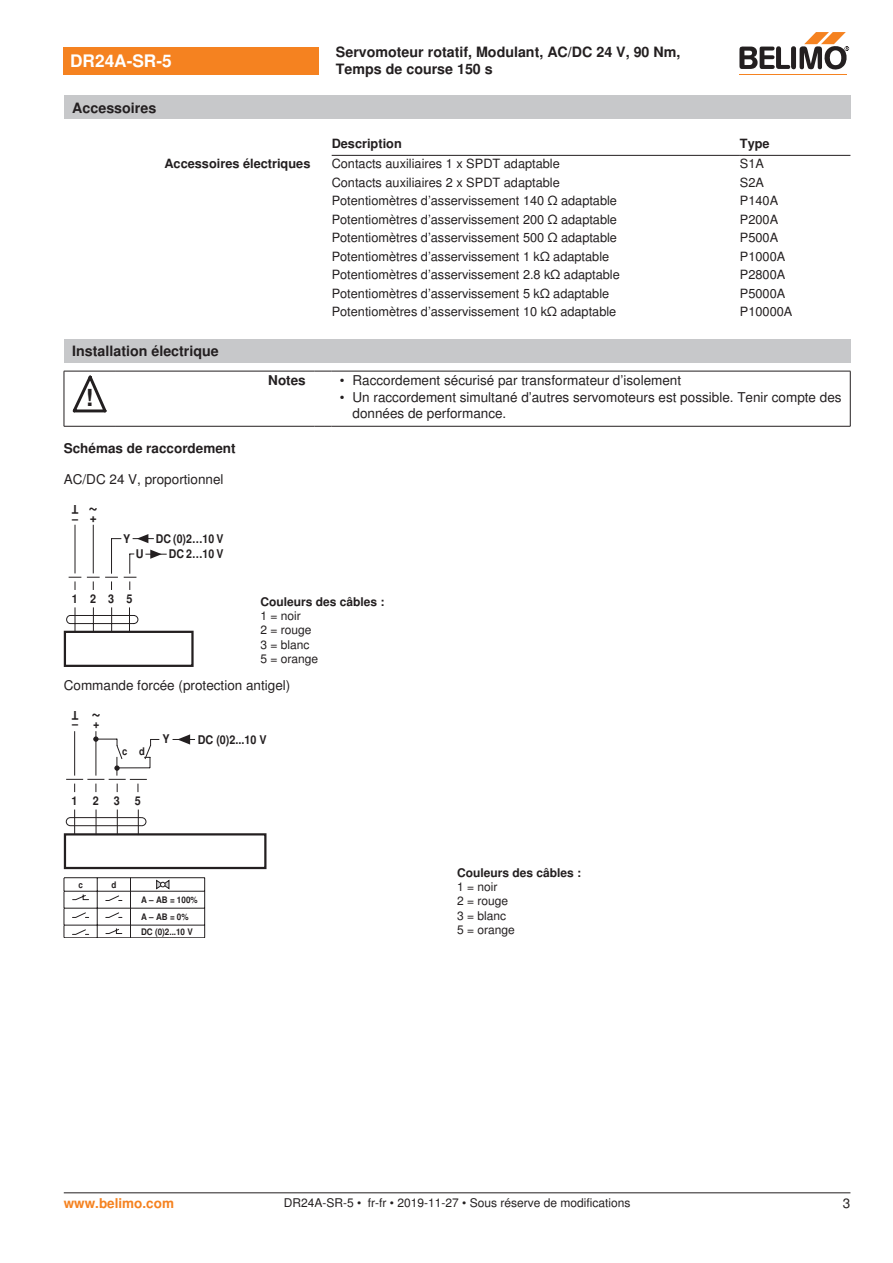
<style>
.page{position:relative;width:893px;height:1263px;background:#fff}
.page>*{position:absolute;margin:0;border:0;box-sizing:border-box;transform-origin:0 0}
.t1{font:700 23.55px "Nimbus Sans BEL";color:#231f20}
.t2{font:700 18px "Nimbus Sans BEL";color:#231f20;scale:.9 1}
.t3{font:700 17.25px "Nimbus Sans BEL";color:#fff}
.t4{font:700 14.25px/17.1px "Nimbus Sans BEL";color:#231f20}
.Bulletpoints{font:13.5px/16.2px "Nimbus Sans BEL";color:#231f20}
.Anschluss_Schema_Bas{font:13.5px "Nimbus Sans BEL";color:#231f20}
.Tabellenkopf_rechtsb{font:700 13.5px "Nimbus Sans BEL";color:#231f20}
.t5{font:700 13.5px "Nimbus Sans BEL";color:#f58220}
.Rechtsbündig_Footer{font:13.5px "Nimbus Sans BEL";color:#231f20}
.Tabellentext_1mm{font:12.75px "Nimbus Sans BEL";color:#231f20}
.Tabellenkopf_rechtsb-2{font:700 12.75px "Nimbus Sans BEL";color:#231f20}
.Tabellenkopf{font:700 12.75px "Nimbus Sans BEL";color:#231f20}
.Legende{font:12px/14.4px "Nimbus Sans BEL";color:#231f20}
.Footer_EU_center{font:12px "Nimbus Sans BEL";color:#231f20}
.Anschluss_Schema_Bas-2{font:700 12px "Nimbus Sans BEL";color:#231f20}
.t6{font:700 12px "Nimbus Sans BEL";color:#231f20;scale:.9 1}
.t7{font:700 12px/15.5px "Nimbus Sans BEL";color:#231f20;text-align:right;scale:.88 1}
.t8{font:700 10.5px "Nimbus Sans BEL";color:#231f20;scale:.9 1}
.t9{font:700 9px/17px "Nimbus Sans BEL";color:#231f20;scale:.9 1}
</style>
<div class="page">
<hr style="left:332px;top:155px;width:408px;height:1px;background:#231f20">
<hr style="left:740px;top:155px;width:110px;height:1px;background:#231f20">
<div style="left:64px;top:339px;width:786px;height:23px;background:#c7c8ca"></div>
<hr style="left:64px;top:371px;width:1px;height:55px;background:#231f20">
<hr style="left:850px;top:371px;width:1px;height:55px;background:#231f20">
<hr style="left:64px;top:371px;width:51px;height:1px;background:#231f20">
<hr style="left:115px;top:371px;width:199px;height:1px;background:#231f20">
<svg style="left:314px;top:371px;width:17px;height:1px"></svg>
<hr style="left:331px;top:371px;width:519px;height:1px;background:#231f20">
<hr style="left:64px;top:426px;width:51px;height:1px;background:#231f20">
<hr style="left:115px;top:426px;width:199px;height:1px;background:#231f20">
<svg style="left:314px;top:426px;width:17px;height:1px"></svg>
<hr style="left:331px;top:426px;width:519px;height:1px;background:#231f20">
<svg style="left:73px;top:375px;width:34px;height:38px"></svg>
<div style="left:64px;top:631px;width:130px;height:36px;border:2px solid #231f20"></div>
<svg style="left:66px;top:524px;width:101px;height:108px"></svg>
<svg style="left:173px;top:734px;width:22px;height:10px"></svg>
<hr style="left:74px;top:731px;width:1px;height:45px;background:#231f20">
<hr style="left:96px;top:731px;width:1px;height:45px;background:#231f20">
<svg style="left:65px;top:809px;width:82px;height:24px"></svg>
<svg style="left:66px;top:737px;width:93px;height:55px"></svg>
<hr style="left:64px;top:877px;width:141px;height:1px;background:#231f20">
<hr style="left:204px;top:878px;width:1px;height:59px;background:#231f20">
<hr style="left:64px;top:891px;width:141px;height:1px;background:#231f20">
<hr style="left:64px;top:908px;width:141px;height:1px;background:#231f20">
<svg style="left:64px;top:878px;width:1px;height:59px"></svg>
<svg style="left:130px;top:878px;width:1px;height:59px"></svg>
<hr style="left:64px;top:925px;width:141px;height:1px;background:#231f20">
<hr style="left:64px;top:937px;width:141px;height:1px;background:#231f20">
<svg style="left:72px;top:878px;width:51px;height:59px"></svg>
<svg style="left:156px;top:879px;width:14px;height:11px"></svg>
<div style="left:64px;top:833px;width:202px;height:36px;border:2px solid #231f20"></div>
<div style="left:64px;top:47px;width:255px;height:27px;background:#f58220"></div>
<hr style="left:739px;top:74px;width:107px;height:1px;background:#f58220">
<svg style="left:739px;top:32px;width:110px;height:38px"></svg>
<div style="left:64px;top:96px;width:786px;height:23px;background:#c7c8ca"></div>
<hr style="left:64px;top:1192px;width:786px;height:1px;background:#231f20">
<p class="t3" style="left:70px;top:51px;width:103px">DR24A-SR-5</p>
<p class="t4" style="left:336px;top:44px;width:346px">Servomoteur rotatif, Modulant, AC/DC 24 V, 90 Nm,<br>Temps de course 150 s</p>
<p class="t4" style="left:72px;top:100px;width:85px">Accessoires</p>
<p class="Tabellenkopf" style="left:332px;top:135px;width:72px">Description</p>
<p class="Tabellenkopf" style="left:740px;top:135px;width:31px">Type</p>
<p class="Tabellenkopf_rechtsb-2" style="left:164px;top:156px;width:147px">Accessoires électriques</p>
<p class="Tabellentext_1mm" style="left:332px;top:156px;width:230px">Contacts auxiliaires 1 x SPDT adaptable</p>
<p class="Tabellentext_1mm" style="left:740px;top:156px;width:26px">S1A</p>
<p class="Tabellentext_1mm" style="left:332px;top:175px;width:230px">Contacts auxiliaires 2 x SPDT adaptable</p>
<p class="Tabellentext_1mm" style="left:740px;top:175px;width:26px">S2A</p>
<p class="Tabellentext_1mm" style="left:332px;top:193px;width:287px">Potentiomètres d’asservissement 140 Ω adaptable</p>
<p class="Tabellentext_1mm" style="left:740px;top:193px;width:40px">P140A</p>
<p class="Tabellentext_1mm" style="left:332px;top:212px;width:287px">Potentiomètres d’asservissement 200 Ω adaptable</p>
<p class="Tabellentext_1mm" style="left:740px;top:212px;width:40px">P200A</p>
<p class="Tabellentext_1mm" style="left:332px;top:230px;width:287px">Potentiomètres d’asservissement 500 Ω adaptable</p>
<p class="Tabellentext_1mm" style="left:740px;top:230px;width:40px">P500A</p>
<p class="Tabellentext_1mm" style="left:332px;top:249px;width:279px">Potentiomètres d’asservissement 1 kΩ adaptable</p>
<p class="Tabellentext_1mm" style="left:740px;top:249px;width:47px">P1000A</p>
<p class="Tabellentext_1mm" style="left:332px;top:267px;width:290px">Potentiomètres d’asservissement 2.8 kΩ adaptable</p>
<p class="Tabellentext_1mm" style="left:740px;top:267px;width:47px">P2800A</p>
<p class="Tabellentext_1mm" style="left:332px;top:286px;width:279px">Potentiomètres d’asservissement 5 kΩ adaptable</p>
<p class="Tabellentext_1mm" style="left:740px;top:286px;width:47px">P5000A</p>
<p class="Tabellentext_1mm" style="left:332px;top:304px;width:286px">Potentiomètres d’asservissement 10 kΩ adaptable</p>
<p class="Tabellentext_1mm" style="left:740px;top:304px;width:54px">P10000A</p>
<p class="t4" style="left:72px;top:343px;width:148px">Installation électrique</p>
<p class="t1" style="left:86px;top:384px;width:9px">!</p>
<p class="Tabellenkopf_rechtsb" style="left:268px;top:373px;width:39px">Notes</p>
<p class="Bulletpoints" style="left:340px;top:373px;width:343px">• Raccordement sécurisé par transformateur d’isolement</p>
<p class="Bulletpoints" style="left:353px;top:389px;width:490px;text-indent:-13px">• Un raccordement simultané d’autres servomoteurs est possible. Tenir compte des données de performance.</p>
<p class="Tabellenkopf_rechtsb" style="left:64px;top:440px;width:173px">Schémas de raccordement</p>
<p class="Anschluss_Schema_Bas" style="left:64px;top:471px;width:161px">AC/DC 24 V, proportionnel</p>
<p class="t6" style="left:78px;top:514px;width:9px;rotate:-180deg">T</p>
<p class="t2" style="left:98px;top:518px;width:12px;rotate:-180deg">~</p>
<p class="t6" style="left:72px;top:514px;width:29px">– +</p>
<p class="t6" style="left:123px;top:534px;width:10px">Y</p>
<p class="t6" style="left:136px;top:550px;width:10px">U</p>
<p class="t7" style="left:156px;top:532px;width:79px">DC (0)2…10 V<br>DC 2…10 V</p>
<p class="t6" style="left:72px;top:594px;width:69px">1235</p>
<p class="Anschluss_Schema_Bas-2" style="left:260px;top:594px;width:126px">Couleurs des câbles :</p>
<p class="Legende" style="left:260px;top:609px;width:59px">1 = noir<br>2 = rouge<br>3 = blanc<br>5 = orange</p>
<p class="Anschluss_Schema_Bas" style="left:64px;top:677px;width:228px">Commande forcée (protection antigel)</p>
<p class="t6" style="left:78px;top:719px;width:9px;rotate:-180deg">T</p>
<p class="t2" style="left:101px;top:724px;width:12px;rotate:-180deg">~</p>
<p class="t6" style="left:72px;top:719px;width:32px">– +</p>
<p class="t8" style="left:122px;top:747px;width:27px">c d</p>
<p class="t6" style="left:71px;top:796px;width:8px">1</p>
<p class="t6" style="left:93px;top:796px;width:31px">2 3</p>
<p class="t6" style="left:135px;top:796px;width:8px">5</p>
<p class="t6" style="left:163px;top:735px;width:10px">Y</p>
<p class="t6" style="left:198px;top:735px;width:78px">DC (0)2...10 V</p>
<p class="t9" style="left:78px;top:877px;width:7px">c</p>
<p class="t9" style="left:111px;top:877px;width:7px">d</p>
<p class="t9" style="left:141px;top:892px;width:64px">A – AB = 100%<br>A – AB = 0%</p>
<p class="t9" style="left:141px;top:924px;width:59px">DC (0)2...10 V</p>
<p class="Anschluss_Schema_Bas-2" style="left:457px;top:865px;width:126px">Couleurs des câbles :</p>
<p class="Legende" style="left:457px;top:880px;width:59px">1 = noir<br>2 = rouge<br>3 = blanc<br>5 = orange</p>
<p class="t5" style="left:64px;top:1195px;width:112px">www.belimo.com</p>
<p class="Footer_EU_center" style="left:284px;top:1196px;width:348px">DR24A-SR-5 • fr-fr • 2019-11-27 • Sous réserve de modifications</p>
<p class="Rechtsbündig_Footer" style="left:843px;top:1195px;width:9px">3</p>
</div>
